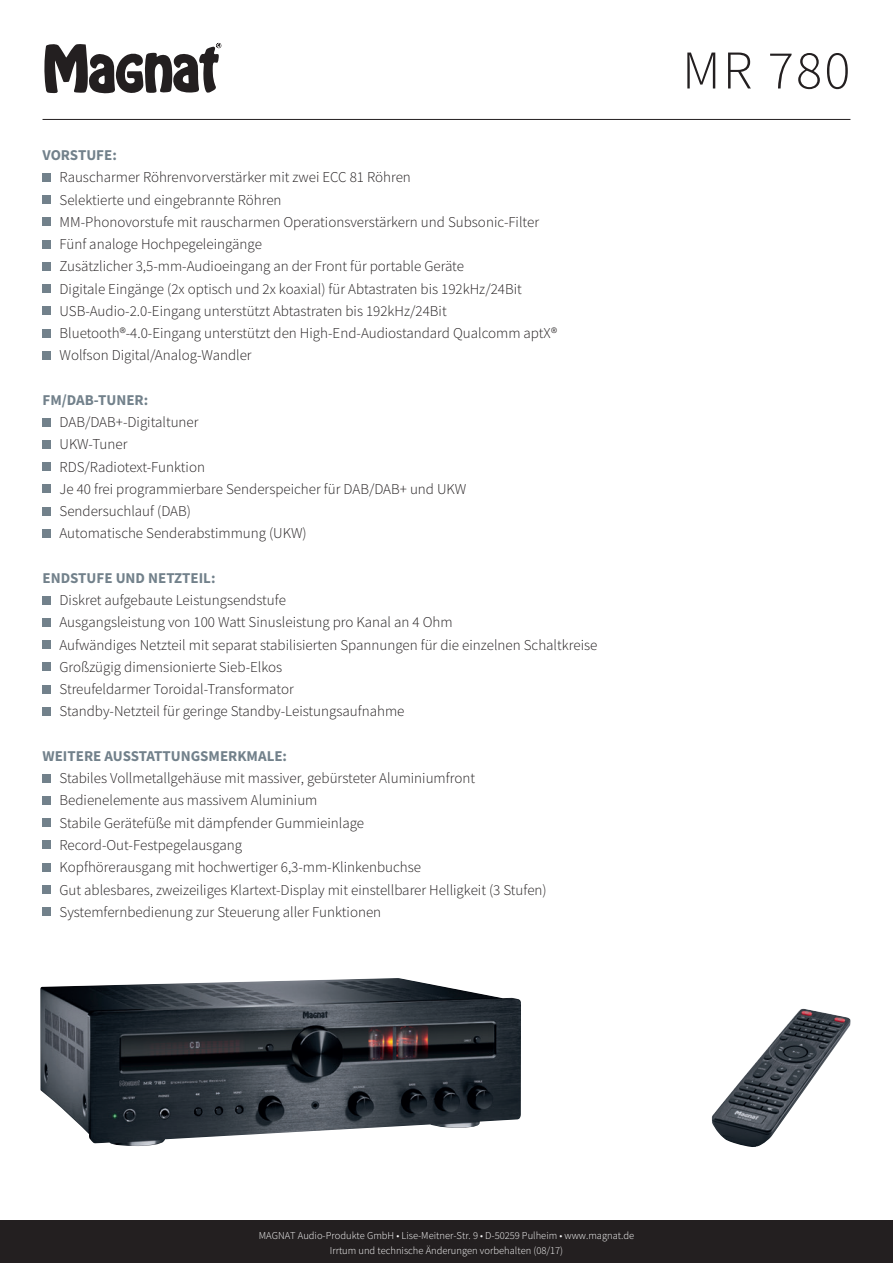
<style>
.page{position:relative;width:893px;height:1263px;background:#fff}
.page>*{position:absolute;margin:0;border:0;box-sizing:border-box;transform-origin:0 0}
.t1{font:300 54.6px "Source Sans Pro";color:#231f20}
.t2{font:300 15px/22.2px "Source Sans Pro";color:#231f20}
.t3{font:700 15px "Source Sans Pro";color:#72818b}
.t4{font:300 10.5px "Source Sans Pro";color:#fff}
</style>
<div class="page">
<svg style="left:44px;top:43px;width:177px;height:51px"></svg>
<div style="left:0;top:1220px;width:893px;height:43px;background:#231f20"></div>
<hr style="left:43px;top:119px;width:807px;height:1px;background:#231f20">
<img style="left:712px;top:1009px;width:138px;height:138px">
<img style="left:40px;top:978px;width:481px;height:168px">
<div style="left:43px;top:173px;width:8px;height:9px;background:#72818b"></div>
<div style="left:43px;top:195px;width:8px;height:9px;background:#72818b"></div>
<div style="left:43px;top:218px;width:8px;height:8px;background:#72818b"></div>
<div style="left:43px;top:240px;width:8px;height:8px;background:#72818b"></div>
<div style="left:43px;top:262px;width:8px;height:9px;background:#72818b"></div>
<div style="left:43px;top:284px;width:8px;height:9px;background:#72818b"></div>
<div style="left:43px;top:307px;width:8px;height:8px;background:#72818b"></div>
<div style="left:43px;top:329px;width:8px;height:8px;background:#72818b"></div>
<div style="left:43px;top:351px;width:8px;height:9px;background:#72818b"></div>
<div style="left:43px;top:418px;width:8px;height:8px;background:#72818b"></div>
<div style="left:43px;top:440px;width:8px;height:9px;background:#72818b"></div>
<div style="left:43px;top:462px;width:8px;height:9px;background:#72818b"></div>
<div style="left:43px;top:485px;width:8px;height:8px;background:#72818b"></div>
<div style="left:43px;top:507px;width:8px;height:8px;background:#72818b"></div>
<div style="left:43px;top:529px;width:8px;height:9px;background:#72818b"></div>
<div style="left:43px;top:596px;width:8px;height:8px;background:#72818b"></div>
<div style="left:43px;top:618px;width:8px;height:9px;background:#72818b"></div>
<div style="left:43px;top:640px;width:8px;height:9px;background:#72818b"></div>
<div style="left:43px;top:663px;width:8px;height:8px;background:#72818b"></div>
<div style="left:43px;top:685px;width:8px;height:8px;background:#72818b"></div>
<div style="left:43px;top:707px;width:8px;height:9px;background:#72818b"></div>
<div style="left:43px;top:774px;width:8px;height:8px;background:#72818b"></div>
<div style="left:43px;top:796px;width:8px;height:9px;background:#72818b"></div>
<div style="left:43px;top:818px;width:8px;height:9px;background:#72818b"></div>
<div style="left:43px;top:841px;width:8px;height:8px;background:#72818b"></div>
<div style="left:43px;top:863px;width:8px;height:8px;background:#72818b"></div>
<div style="left:43px;top:885px;width:8px;height:9px;background:#72818b"></div>
<div style="left:43px;top:907px;width:8px;height:9px;background:#72818b"></div>
<p class="t3" style="left:43px;top:145px;width:76px">VORSTUFE:</p>
<p class="t2" style="left:60px;top:166px;width:499px">Rauscharmer Röhrenvorverstärker mit zwei ECC 81 Röhren<br>Selektierte und eingebrannte Röhren<br>MM-Phonovorstufe mit rauscharmen Operationsverstärkern und Subsonic-Filter Fünf analoge Hochpegeleingänge<br>Zusätzlicher 3,5-mm-Audioeingang an der Front für portable Geräte<br>Digitale Eingänge (2x optisch und 2x koaxial) für Abtastraten bis 192kHz/24Bit USB-Audio-2.0-Eingang unterstützt Abtastraten bis 192kHz/24Bit Bluetooth®-4.0-Eingang unterstützt den High-End-Audiostandard Qualcomm aptX® Wolfson Digital/Analog-Wandler</p>
<p class="t3" style="left:43px;top:390px;width:107px">FM/DAB-TUNER:</p>
<p class="t2" style="left:60px;top:411px;width:408px">DAB/DAB+-Digitaltuner<br>UKW-Tuner<br>RDS/Radiotext-Funktion<br>Je 40 frei programmierbare Senderspeicher für DAB/DAB+ und UKW<br>Sendersuchlauf (DAB)<br>Automatische Senderabstimmung (UKW)</p>
<p class="t3" style="left:43px;top:568px;width:174px">ENDSTUFE UND NETZTEIL:</p>
<p class="t2" style="left:60px;top:589px;width:539px">Diskret aufgebaute Leistungsendstufe<br>Ausgangsleistung von 100 Watt Sinusleistung pro Kanal an 4 Ohm<br>Aufwändiges Netzteil mit separat stabilisierten Spannungen für die einzelnen Schaltkreise Großzügig dimensionierte Sieb-Elkos<br>Streufeldarmer Toroidal-Transformator<br>Standby-Netzteil für geringe Standby-Leistungsaufnahme</p>
<p class="t3" style="left:43px;top:746px;width:246px">WEITERE AUSSTATTUNGSMERKMALE:</p>
<p class="t2" style="left:60px;top:767px;width:489px">Stabiles Vollmetallgehäuse mit massiver, gebürsteter Aluminiumfront Bedienelemente aus massivem Aluminium<br>Stabile Gerätefüße mit dämpfender Gummieinlage Record-Out-Festpegelausgang<br>Kopfhörerausgang mit hochwertiger 6,3-mm-Klinkenbuchse<br>Gut ablesbares, zweizeiliges Klartext-Display mit einstellbarer Helligkeit (3 Stufen)<br>Systemfernbedienung zur Steuerung aller Funktionen</p>
<h1 class="t1" style="left:682px;top:37px;width:170px">MR 780</h1>
<p class="t4" style="left:259px;top:1229px;width:377px">MAGNAT Audio-Produkte GmbH • Lise-Meitner-Str. 9 • D-50259 Pulheim • www.magnat.de</p>
<p class="t4" style="left:330px;top:1244px;width:235px">Irrtum und technische Änderungen vorbehalten (08/17)</p>
</div>
